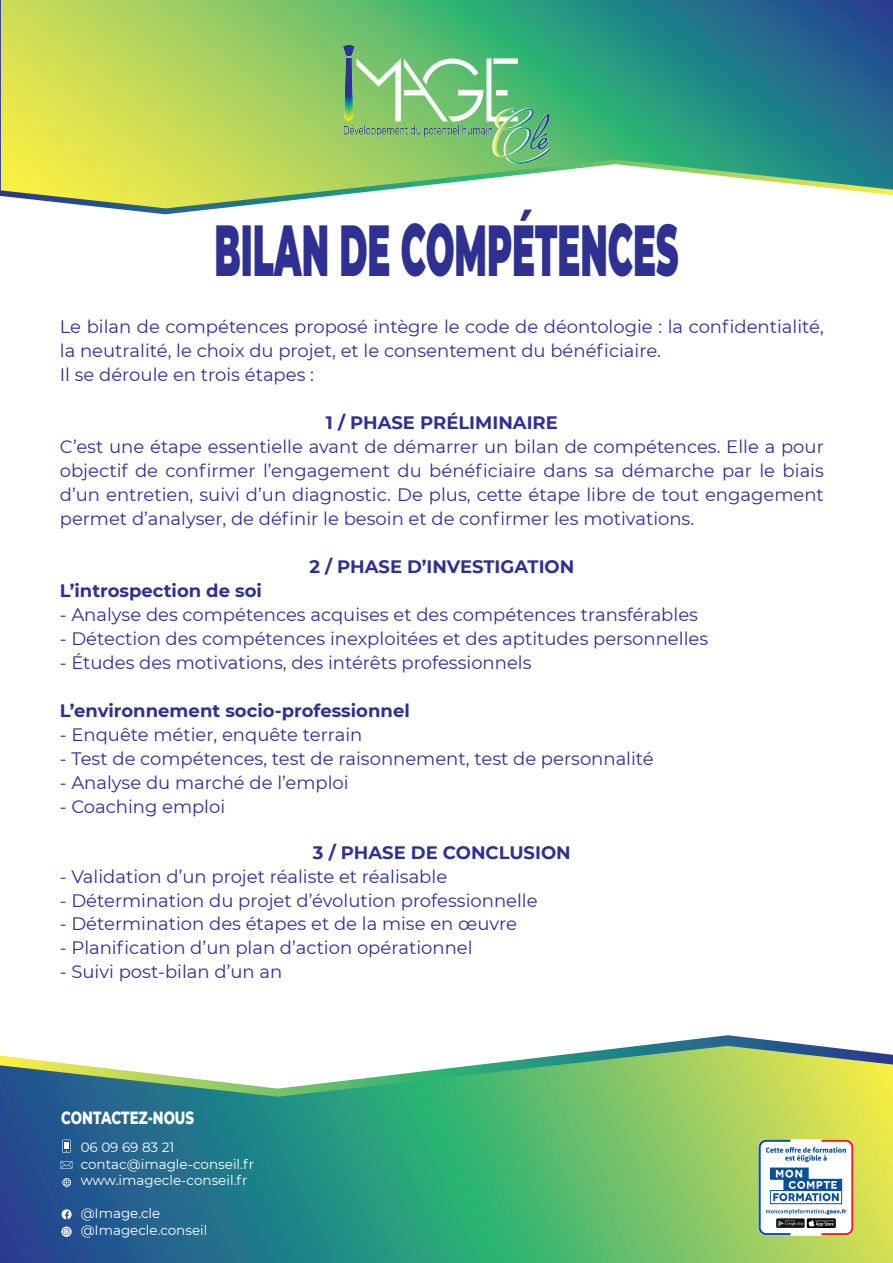
<style>
.page{position:relative;width:893px;height:1263px;background:#fff}
.page>*{position:absolute;margin:0;border:0;box-sizing:border-box;transform-origin:0 0}
.t1{font:900 72px "Montserrat";color:#2e3092;scale:.47 1}
.t2{font:18px/24px "Montserrat";color:#2e3092}
.t3{font:700 18px "Montserrat";color:#2e3092}
.t4{font:800 18px "Montserrat";color:#fff;scale:.74 1}
.t5{font:13.5px/16.5px "Montserrat";color:#fff}
</style>
<div class="page">
<svg style="left:1px;top:0;width:892px;height:208px;background:#83ba7c"></svg>
<svg style="left:637px;top:1035px;width:181px;height:11px"></svg>
<svg style="left:0;top:1046px;width:893px;height:217px;background:#62a881"></svg>
<img style="left:343px;top:45px;width:207px;height:118px">
<img style="left:756px;top:1138px;width:100px;height:100px">
<svg style="left:61px;top:1226px;width:11px;height:11px"></svg>
<svg style="left:62px;top:1209px;width:10px;height:10px"></svg>
<svg style="left:62px;top:1139px;width:9px;height:14px"></svg>
<svg style="left:61px;top:1161px;width:11px;height:7px"></svg>
<svg style="left:63px;top:1178px;width:8px;height:9px"></svg>
<h1 class="t1" style="left:215px;top:196px;width:989px">BILAN DE COMPÉTENCES</h1>
<p class="t2" style="left:60px;top:314px;width:766px">Le bilan de compétences proposé intègre le code de déontologie : la confidentialité, la neutralité, le choix du projet, et le consentement du bénéficiaire.<br>Il se déroule en trois étapes :</p>
<p class="t3" style="left:326px;top:409px;width:234px">1 / PHASE PRÉLIMINAIRE</p>
<p class="t2" style="left:60px;top:434px;width:766px;text-align:justify">C’est une étape essentielle avant de démarrer un bilan de compétences. Elle a pour objectif de confirmer l’engagement du bénéficiaire dans sa démarche par le biais d’un entretien, suivi d’un diagnostic. De plus, cette étape libre de tout engagement permet d’analyser, de définir le besoin et de confirmer les motivations.</p>
<p class="t3" style="left:309px;top:553px;width:266px">2 / PHASE D’INVESTIGATION</p>
<p class="t3" style="left:60px;top:577px;width:204px">L’introspection de soi</p>
<p class="t2" style="left:60px;top:602px;width:640px">- Analyse des compétences acquises et des compétences transférables</p>
<p class="t2" style="left:60px;top:626px;width:650px">- Détection des compétences inexploitées et des aptitudes personnelles</p>
<p class="t2" style="left:60px;top:650px;width:473px">- Études des motivations, des intérêts professionnels</p>
<p class="t3" style="left:60px;top:697px;width:351px">L’environnement socio-professionnel</p>
<p class="t2" style="left:60px;top:722px;width:304px">- Enquête métier, enquête terrain</p>
<p class="t2" style="left:60px;top:746px;width:595px">- Test de compétences, test de raisonnement, test de personnalité</p>
<p class="t2" style="left:60px;top:770px;width:290px">- Analyse du marché de l’emploi</p>
<p class="t2" style="left:60px;top:794px;width:167px">- Coaching emploi</p>
<p class="t3" style="left:313px;top:839px;width:259px">3 / PHASE DE CONCLUSION</p>
<p class="t2" style="left:60px;top:863px;width:389px">- Validation d’un projet réaliste et réalisable</p>
<p class="t2" style="left:60px;top:887px;width:479px">- Détermination du projet d’évolution professionnelle</p>
<p class="t2" style="left:60px;top:911px;width:459px">- Détermination des étapes et de la mise en œuvre</p>
<p class="t2" style="left:60px;top:935px;width:414px">- Planification d’un plan d’action opérationnel</p>
<p class="t2" style="left:60px;top:959px;width:224px">- Suivi post-bilan d’un an</p>
<p class="t4" style="left:61px;top:1105px;width:181px">CONTACTEZ-NOUS</p>
<p class="t5" style="left:81px;top:1138px;width:175px">06 09 69 83 21 contac@imagle-conseil.fr www.imagecle-conseil.fr</p>
<p class="t5" style="left:81px;top:1204px;width:128px">@Image.cle @Imagecle.conseil</p>
</div>
